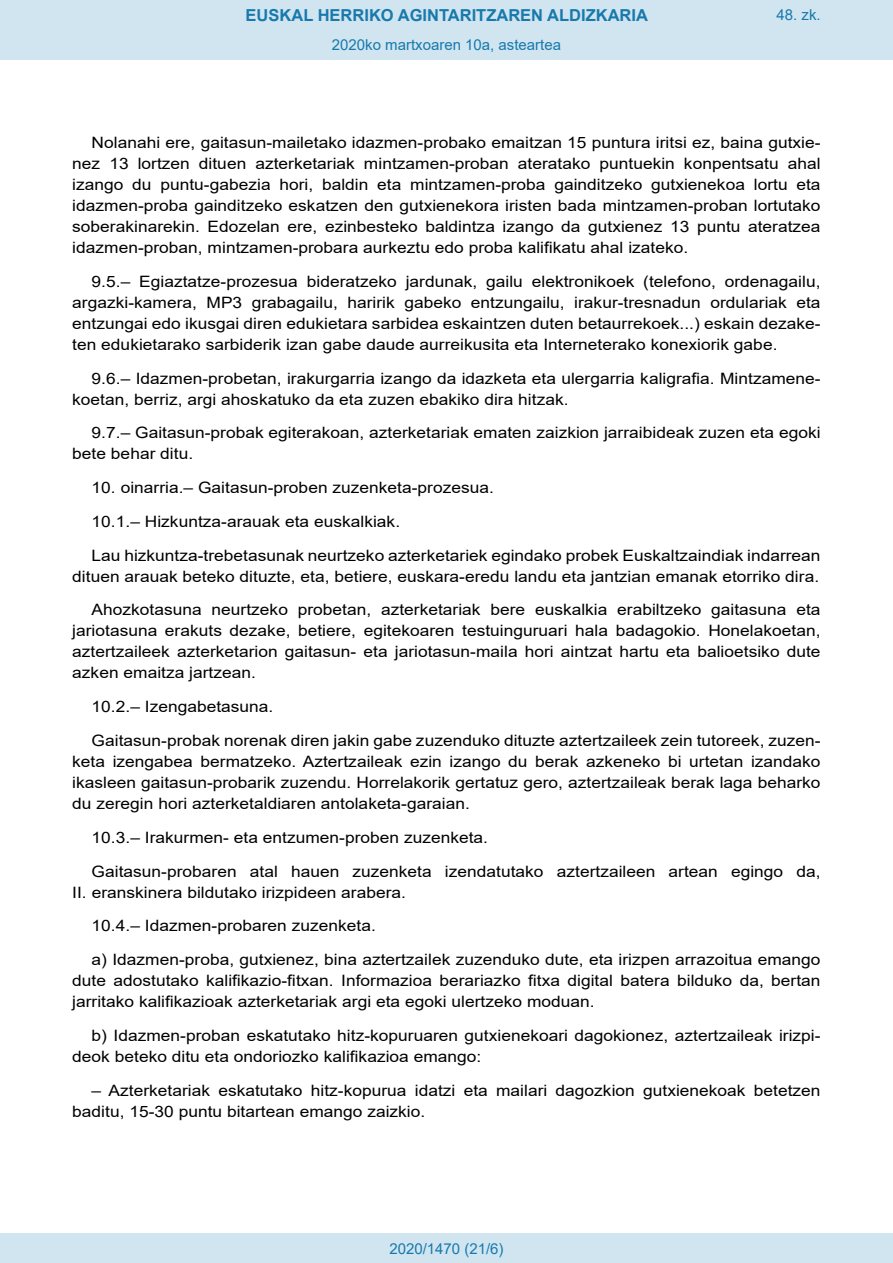
<style>
.page{position:relative;width:893px;height:1263px;background:#fff}
.page>*{position:absolute;margin:0;border:0;box-sizing:border-box;transform-origin:0 0}
.t1{font:700 16.5px "Arial";color:#1879ad}
.BOPVDetalle{font:15.6px/21px "Arial";color:#000;text-align:justify;scale:1.11 1}
.Paginacion_Centro{font:15px "Arial";color:#1879ad}
</style>
<div class="page">
<div style="left:0;top:0;width:893px;height:60px;background:#d0e5f0"></div>
<div style="left:0;top:1233px;width:893px;height:30px;background:#d0e5f0"></div>
<p class="t1" style="left:246px;top:3px;width:404px">EUSKAL HERRIKO AGINTARITZAREN ALDIZKARIA</p>
<p class="Paginacion_Centro" style="left:332px;top:35px;width:231px">2020ko martxoaren 10a, asteartea</p>
<p class="Paginacion_Centro" style="left:776px;top:5px;width:46px">48. zk.</p>
<p class="BOPVDetalle" style="left:72px;top:132px;width:676px;text-indent:19px">Nolanahi ere, gaitasun-mailetako idazmen-probako emaitzan 15 puntura iritsi ez, baina gutxie&shy;nez 13 lortzen dituen azterketariak mintzamen-proban ateratako puntuekin konpentsatu ahal izango du puntu-gabezia hori, baldin eta mintzamen-proba gainditzeko gutxienekoa lortu eta idazmen-proba gainditzeko eskatzen den gutxienekora iristen bada mintzamen-proban lortutako soberakinarekin. Edozelan ere, ezinbesteko baldintza izango da gutxienez 13 puntu ateratzea idazmen-proban, mintzamen-probara aurkeztu edo proba kalifikatu ahal izateko.</p>
<p class="BOPVDetalle" style="left:72px;top:271px;width:676px;text-indent:19px">9.5.– Egiaztatze-prozesua bideratzeko jardunak, gailu elektronikoek (telefono, ordenagailu, argazki-kamera, MP3 grabagailu, haririk gabeko entzungailu, irakur-tresnadun ordulariak eta entzungai edo ikusgai diren edukietara sarbidea eskaintzen duten betaurrekoek...) eskain dezake&shy;ten edukietarako sarbiderik izan gabe daude aurreikusita eta Interneterako konexiorik gabe.</p>
<p class="BOPVDetalle" style="left:72px;top:368px;width:676px;text-indent:19px">9.6.– Idazmen-probetan, irakurgarria izango da idazketa eta ulergarria kaligrafia. Mintzamene&shy;koetan, berriz, argi ahoskatuko da eta zuzen ebakiko dira hitzak.</p>
<p class="BOPVDetalle" style="left:72px;top:422px;width:676px;text-indent:19px">9.7.– Gaitasun-probak egiterakoan, azterketariak ematen zaizkion jarraibideak zuzen eta egoki bete behar ditu.</p>
<p class="BOPVDetalle" style="left:92px;top:477px;width:364px">10. oinarria.– Gaitasun-proben zuzenketa-prozesua.</p>
<p class="BOPVDetalle" style="left:92px;top:511px;width:279px">10.1.– Hizkuntza-arauak eta euskalkiak.</p>
<p class="BOPVDetalle" style="left:72px;top:545px;width:676px;text-align:right">Lau hizkuntza-trebetasunak neurtzeko azterketariek egindako probek Euskaltzaindiak indarrean dituen arauak beteko dituzte, eta, betiere, euskara-eredu landu eta jantzian emanak etorriko dira.</p>
<p class="BOPVDetalle" style="left:72px;top:599px;width:676px;text-indent:19px">Ahozkotasuna neurtzeko probetan, azterketariak bere euskalkia erabiltzeko gaitasuna eta jariotasuna erakuts dezake, betiere, egitekoaren testuinguruari hala badagokio. Honelakoetan, aztertzaileek azterketarion gaitasun- eta jariotasun-maila hori aintzat hartu eta balioetsiko dute azken emaitza jartzean.</p>
<p class="BOPVDetalle" style="left:92px;top:696px;width:165px">10.2.– Izengabetasuna.</p>
<p class="BOPVDetalle" style="left:72px;top:730px;width:676px;text-indent:19px">Gaitasun-probak norenak diren jakin gabe zuzenduko dituzte aztertzaileek zein tutoreek, zuzen&shy;keta izengabea bermatzeko. Aztertzaileak ezin izango du berak azkeneko bi urtetan izandako ikasleen gaitasun-probarik zuzendu. Horrelakorik gertatuz gero, aztertzaileak berak laga beharko du zeregin hori azterketaldiaren antolaketa-garaian.</p>
<p class="BOPVDetalle" style="left:92px;top:827px;width:359px">10.3.– Irakurmen- eta entzumen-proben zuzenketa.</p>
<p class="BOPVDetalle" style="left:72px;top:860px;width:676px;text-indent:19px">Gaitasun-probaren atal hauen zuzenketa izendatutako aztertzaileen artean egingo da,<br>II. eranskinera bildutako irizpideen arabera.</p>
<p class="BOPVDetalle" style="left:92px;top:915px;width:258px">10.4.– Idazmen-probaren zuzenketa.</p>
<p class="BOPVDetalle" style="left:72px;top:949px;width:676px;text-indent:19px">a) Idazmen-proba, gutxienez, bina aztertzailek zuzenduko dute, eta irizpen arrazoitua emango dute adostutako kalifikazio-fitxan. Informazioa berariazko fitxa digital batera bilduko da, bertan jarritako kalifikazioak azterketariak argi eta egoki ulertzeko moduan.</p>
<p class="BOPVDetalle" style="left:72px;top:1025px;width:676px;text-indent:19px">b) Idazmen-proban eskatutako hitz-kopuruaren gutxienekoari dagokionez, aztertzaileak irizpi&shy;deok beteko ditu eta ondoriozko kalifikazioa emango:</p>
<p class="BOPVDetalle" style="left:72px;top:1079px;width:676px;text-indent:19px">– Azterketariak eskatutako hitz-kopurua idatzi eta mailari dagozkion gutxienekoak betetzen baditu, 15-30 puntu bitartean emango zaizkio.</p>
<p class="Paginacion_Centro" style="left:389px;top:1238px;width:116px">2020/1470 (21/6)</p>
</div>
